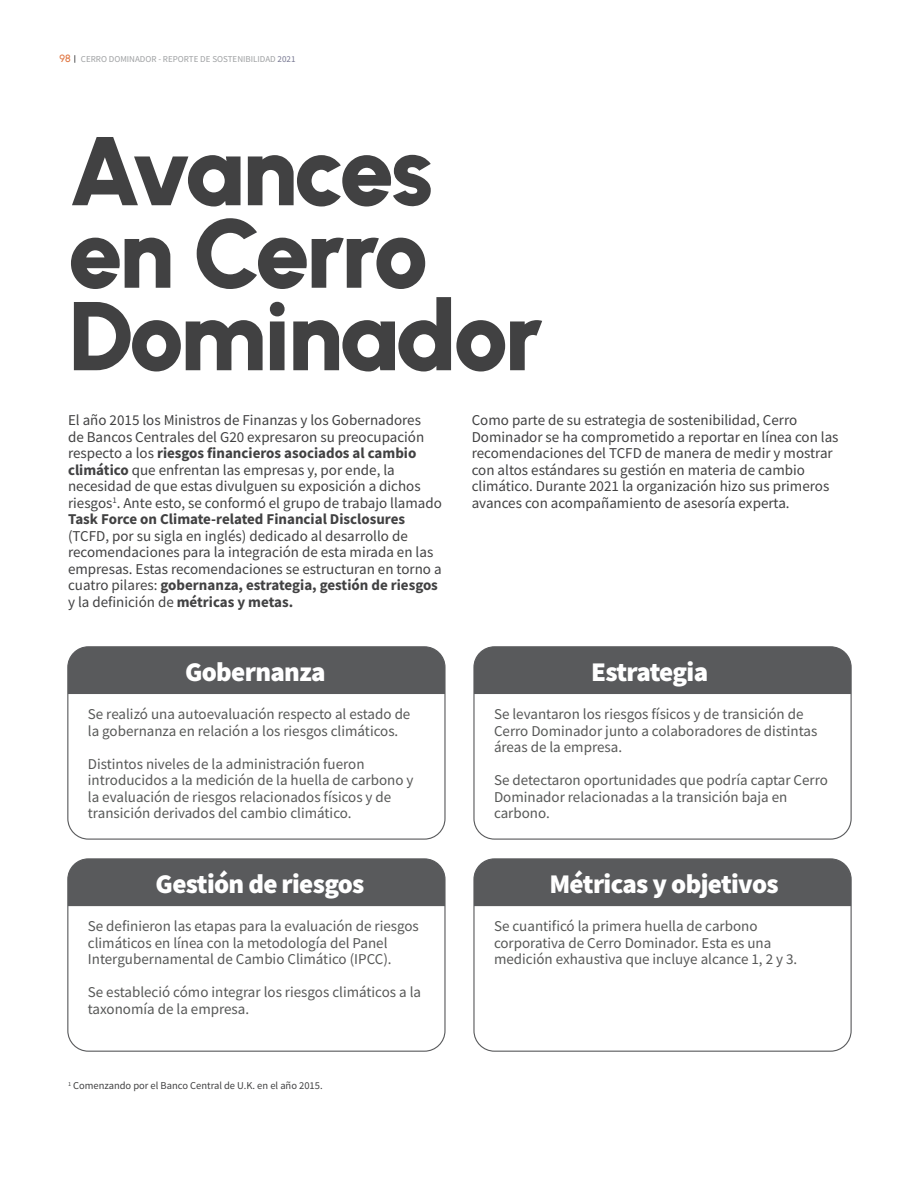
<style>
.page{position:relative;width:918px;height:1188px;background:#fff}
.page>*{position:absolute;margin:0;border:0;box-sizing:border-box;transform-origin:0 0}
.TITULOS{font:900 97.5px/82.5px "Urbanist";letter-spacing:-.04em;color:#414142}
.t1{font:900 27px "Source Sans Pro";letter-spacing:-.025em;color:#fff}
.SUBTITULOS{font:15px/16.5px "Source Sans Pro";color:#414142}
.t2{font:15px/16.5px "Source Sans Pro";color:#575857}
.PIE_DE_PAGINA{font:10.5px "Source Sans Pro";color:#414142}
.t3{font:9px "Source Sans Pro";color:#9ea0a2}
.s1{font-family:"Urbanist";font-weight:500;font-size:10.5px;color:#df703a}
.s2{color:#767791}
.s3{font-weight:700}
</style>
<div class="page">
<div style="left:69px;top:648px;width:375px;height:46px;background:#595a5c"></div>
<div style="left:67px;top:646px;width:379px;height:194px;border:1px solid #595a5c;border-radius:20px"></div>
<div style="left:475px;top:648px;width:375px;height:46px;background:#595a5c"></div>
<div style="left:473px;top:646px;width:379px;height:194px;border:1px solid #595a5c;border-radius:20px"></div>
<div style="left:69px;top:860px;width:375px;height:46px;background:#595a5c"></div>
<div style="left:67px;top:858px;width:379px;height:194px;border:1px solid #595a5c;border-radius:20px"></div>
<div style="left:475px;top:860px;width:375px;height:46px;background:#595a5c"></div>
<div style="left:473px;top:858px;width:379px;height:194px;border:1px solid #595a5c;border-radius:20px"></div>
<p class="t3" style="left:60px;top:53px;width:237px"><span class="s1">98</span> CERRO DOMINADOR - REPORTE DE SOSTENIBILIDAD <span class="s2">2021</span></p>
<p class="TITULOS" style="left:68px;top:127px;width:477px">Avances en Cerro<br>Dominador</p>
<p class="SUBTITULOS" style="left:68px;top:412px;width:375px">El año 2015 los Ministros de Finanzas y los Gobernadores<br>de Bancos Centrales del G20 expresaron su preocupación respecto a los <span class="s3">riesgos financieros asociados al cambio climático</span> que enfrentan las empresas y, por ende, la necesidad de que estas divulguen su exposición a dichos riesgos<sup>1</sup>. Ante esto, se conformó el grupo de trabajo llamado <span class="s3">Task Force on Climate-related Financial Disclosures </span>(TCFD, por su sigla en inglés) dedicado al desarrollo de recomendaciones para la integración de esta mirada en las empresas. Estas recomendaciones se estructuran en torno a cuatro pilares: <span class="s3">gobernanza, estrategia, gestión de riesgos </span>y la definición de <span class="s3">métricas y metas.</span></p>
<p class="t1" style="left:185px;top:654px;width:142px">Gobernanza</p>
<p class="t2" style="left:88px;top:706px;width:324px">Se realizó una autoevaluación respecto al estado de la gobernanza en relación a los riesgos climáticos.</p>
<p class="t2" style="left:88px;top:755px;width:327px">Distintos niveles de la administración fueron introducidos a la medición de la huella de carbono y la evaluación de riesgos relacionados físicos y de transición derivados del cambio climático.</p>
<p class="t1" style="left:156px;top:866px;width:210px">Gestión de riesgos</p>
<p class="t2" style="left:88px;top:918px;width:333px">Se definieron las etapas para la evaluación de riesgos climáticos en línea con la metodología del Panel<br>Intergubernamental de Cambio Climático (IPCC).</p>
<p class="t2" style="left:88px;top:984px;width:335px">Se estableció cómo integrar los riesgos climáticos a la taxonomía de la empresa.</p>
<p class="PIE_DE_PAGINA" style="left:68px;top:1079px;width:256px"><sup>1</sup> Comenzando por el Banco Central de U.K. en el año 2015.</p>
<p class="SUBTITULOS" style="left:472px;top:412px;width:368px">Como parte de su estrategia de sostenibilidad, Cerro Dominador se ha comprometido a reportar en línea con las recomendaciones del TCFD de manera de medir y mostrar con altos estándares su gestión en materia de cambio climático. Durante 2021 la organización hizo sus primeros avances con acompañamiento de asesoría experta.</p>
<p class="t1" style="left:591px;top:654px;width:118px">Estrategia</p>
<p class="t2" style="left:494px;top:706px;width:325px">Se levantaron los riesgos físicos y de transición de<br>Cerro Dominador junto a colaboradores de distintas áreas de la empresa.</p>
<p class="t2" style="left:494px;top:772px;width:336px">Se detectaron oportunidades que podría captar Cerro<br>Dominador relacionadas a la transición baja en carbono.</p>
<p class="t1" style="left:549px;top:866px;width:231px">Métricas y objetivos</p>
<p class="t2" style="left:494px;top:918px;width:305px">Se cuantificó la primera huella de carbono corporativa de Cerro Dominador. Esta es una medición exhaustiva que incluye alcance 1, 2 y 3.</p>
</div>
